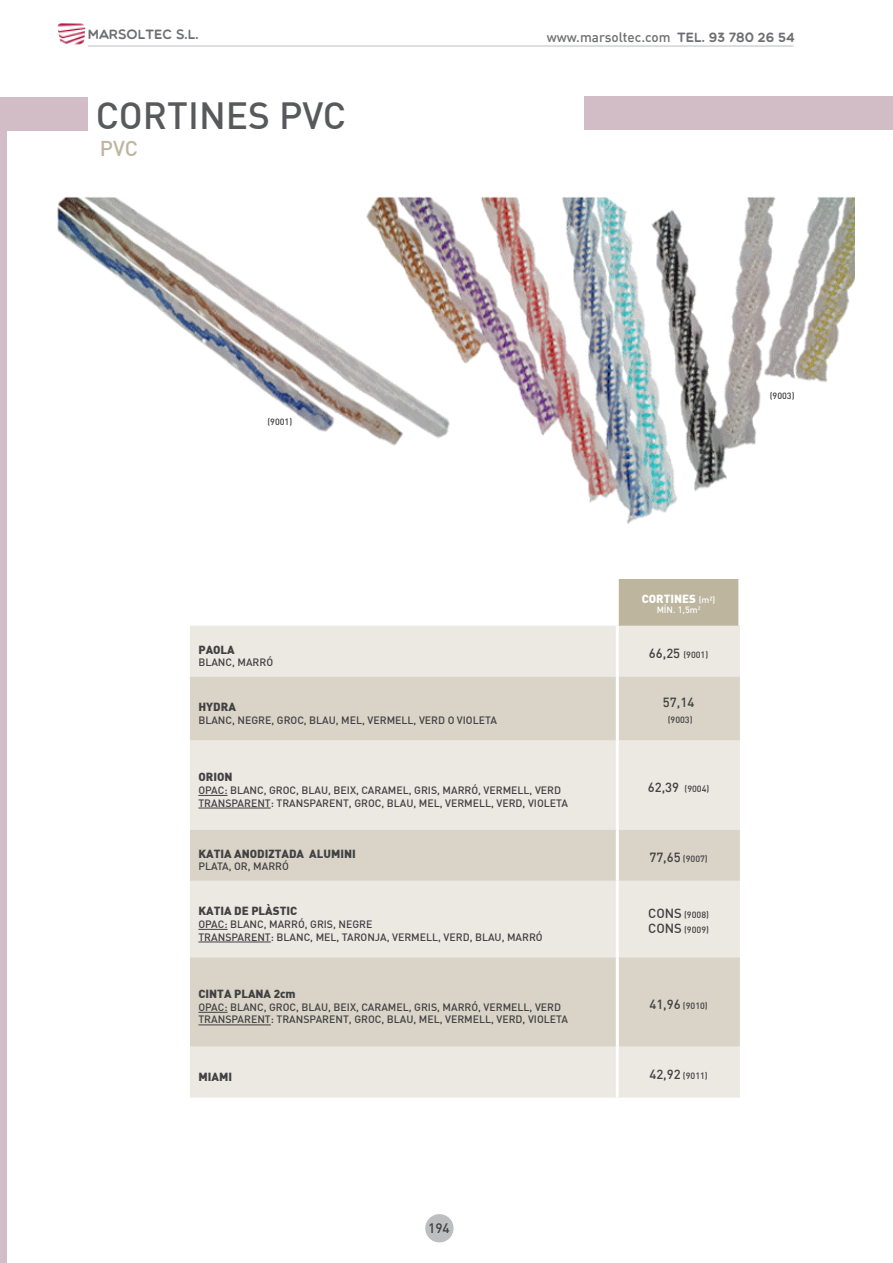
<style>
.page{position:relative;width:893px;height:1263px;background:#fff}
.page>*{position:absolute;margin:0;border:0;box-sizing:border-box;transform-origin:0 0}
.t1{font:500 37.2px "DIN";color:#58595b}
.t2{font:500 21px "DIN";color:#bdb59e}
.t3{font:500 13.5px "DIN";color:#6d6e71}
.t4{font:13.5px "Multicolore";color:#6d6e71}
.t5{font:500 13.5px "DIN";color:#414042}
.t6{font:500 13.05px "DIN";color:#414042}
.t7{font:900 11.55px "DIN";color:#414042}
.t8{font:900 11.55px "DIN";color:#fff}
.t9{font:500 10.5px "DIN";color:#414042}
.t10{font:500 9px "DIN";color:#414042}
.t11{font:500 9px "DIN";color:#fff}
.s1{font-family:"Multicolore";font-weight:400}
.s2{font-weight:500;font-size:9px}
.s3{font-size:13.05px}
</style>
<div class="page">
<div style="left:425px;top:1214px;width:29px;height:28px;background:#bcbec0;border-radius:50%"></div>
<div style="left:584px;top:96px;width:309px;height:33px;background:#d2bdc6"></div>
<div style="left:0;top:97px;width:7px;height:1166px;background:#d2bdc6"></div>
<div style="left:0;top:97px;width:88px;height:34px;background:#d2bdc6"></div>
<hr style="left:88px;top:45px;width:705px;height:2px;background:#d1d3d4">
<img style="left:57px;top:23px;width:29px;height:22px">
<img style="left:57px;top:197px;width:798px;height:327px">
<div style="left:617px;top:579px;width:123px;height:47px;background:#bdb59e"></div>
<div style="left:190px;top:626px;width:550px;height:472px;background:#ece9e3"></div>
<svg style="left:190px;top:677px;width:550px;height:370px;background:#e1ddd3"></svg>
<hr style="left:616px;top:579px;width:3px;height:47px;background:#fff">
<hr style="left:616px;top:626px;width:3px;height:51px;background:#fff">
<hr style="left:616px;top:677px;width:3px;height:63px;background:#fff">
<hr style="left:616px;top:740px;width:3px;height:90px;background:#fff">
<hr style="left:616px;top:830px;width:3px;height:51px;background:#fff">
<hr style="left:616px;top:881px;width:3px;height:76px;background:#fff">
<hr style="left:616px;top:957px;width:3px;height:90px;background:#fff">
<hr style="left:616px;top:1047px;width:3px;height:51px;background:#fff">
<hr style="left:738px;top:579px;width:3px;height:47px;background:#fff">
<hr style="left:198px;top:795px;width:30px;height:1px;background:#414042">
<hr style="left:198px;top:808px;width:73px;height:1px;background:#414042">
<hr style="left:198px;top:929px;width:30px;height:1px;background:#414042">
<hr style="left:198px;top:941px;width:73px;height:1px;background:#414042">
<hr style="left:198px;top:1012px;width:30px;height:1px;background:#414042">
<hr style="left:198px;top:1024px;width:73px;height:1px;background:#414042">
<p class="t4" style="left:88px;top:26px;width:112px">MARSOLTEC S.L.</p>
<p class="t3" style="left:547px;top:28px;width:249px">www.marsoltec.com <span class="s1">Tel. 93 780 26 54</span></p>
<h1 class="t1" style="left:96px;top:92px;width:23px">CORTINES</h1>
<h1 class="t1" style="left:279px;top:92px;width:64px">PVC</h1>
<h2 class="t2" style="left:100px;top:135px;width:37px">PVC</h2>
<p class="t10" style="left:267px;top:416px;width:26px">(9001)</p>
<p class="t10" style="left:770px;top:390px;width:26px">(9003)</p>
<p class="t7" style="left:198px;top:642px;width:38px">PAOLA</p>
<p class="t9" style="left:198px;top:656px;width:76px">BLANC, MARRÓ</p>
<p class="t7" style="left:198px;top:699px;width:39px">HYDRA</p>
<p class="t9" style="left:198px;top:713px;width:300px">BLANC, NEGRE, GROC, BLAU, MEL, VERMELL, VERD O VIOLETA</p>
<p class="t7" style="left:198px;top:769px;width:36px">ORION</p>
<p class="t9" style="left:198px;top:783px;width:8px">OPAC</p>
<p class="t9" style="left:224px;top:783px;width:338px">: BLANC, GROC, BLAU, BEIX, CARAMEL, GRIS, MARRÓ, VERMELL, VERD</p>
<p class="t9" style="left:198px;top:796px;width:8px">TRANSPARENT</p>
<p class="t9" style="left:271px;top:796px;width:299px">: TRANSPARENT, GROC, BLAU, MEL, VERMELL, VERD, VI OLETA</p>
<p class="t7" style="left:198px;top:846px;width:157px">KATIA ANODIZTADA ALU MINI</p>
<p class="t9" style="left:198px;top:860px;width:7px">PLATA</p>
<p class="t9" style="left:229px;top:860px;width:41px">, OR, MARRÓ</p>
<p class="t7" style="left:198px;top:903px;width:82px">KATI A DE PLÀSTIC</p>
<p class="t9" style="left:198px;top:917px;width:8px">OPAC</p>
<p class="t9" style="left:224px;top:917px;width:150px">: BLANC, MARRÓ, GRIS, NEGRE</p>
<p class="t9" style="left:198px;top:930px;width:8px">TRANSPARENT</p>
<p class="t9" style="left:271px;top:930px;width:273px">: BLANC, MEL, TARONJA, VERMELL, VERD, BLAU, MARRÓ</p>
<p class="t7" style="left:198px;top:986px;width:99px">CI NTA PLANA 2cm</p>
<p class="t9" style="left:198px;top:1000px;width:8px">OPAC</p>
<p class="t9" style="left:224px;top:1000px;width:338px">: BLANC, GROC, BLAU, BEIX, CARAMEL, GRIS, MARRÓ, VERMELL, VERD</p>
<p class="t9" style="left:198px;top:1013px;width:8px">TRANSPARENT</p>
<p class="t9" style="left:271px;top:1013px;width:299px">: TRANSPARENT, GROC, BLAU, MEL, VERMELL, VERD, VI OLETA</p>
<p class="t8" style="left:642px;top:591px;width:75px">CORTINES <span class="s2">(m²)</span></p>
<p class="t11" style="left:657px;top:604px;width:45px">MÍN. 1,5m<sup>2</sup></p>
<p class="t10" style="left:649px;top:649px;width:61px"><span class="s3">66,25</span> (9001)</p>
<p class="t6" style="left:663px;top:694px;width:33px">57,14</p>
<p class="t10" style="left:668px;top:714px;width:26px">(9003)</p>
<p class="t10" style="left:648px;top:783px;width:63px"><span class="s3">62,39</span> (9004)</p>
<p class="t10" style="left:649px;top:853px;width:60px"><span class="s3">77,65</span> (9007)</p>
<p class="t6" style="left:648px;top:905px;width:10px">CONS</p>
<p class="t10" style="left:684px;top:909px;width:26px">(9008)</p>
<p class="t6" style="left:648px;top:920px;width:10px">CONS</p>
<p class="t10" style="left:684px;top:924px;width:26px">(9009)</p>
<p class="t10" style="left:649px;top:999px;width:60px"><span class="s3">41,96</span> (9010)</p>
<p class="t7" style="left:198px;top:1069px;width:33px">MIAMI</p>
<p class="t10" style="left:649px;top:1070px;width:60px"><span class="s3">42,92</span> (9011)</p>
<p class="t5" style="left:428px;top:1219px;width:23px">194</p>
</div>
